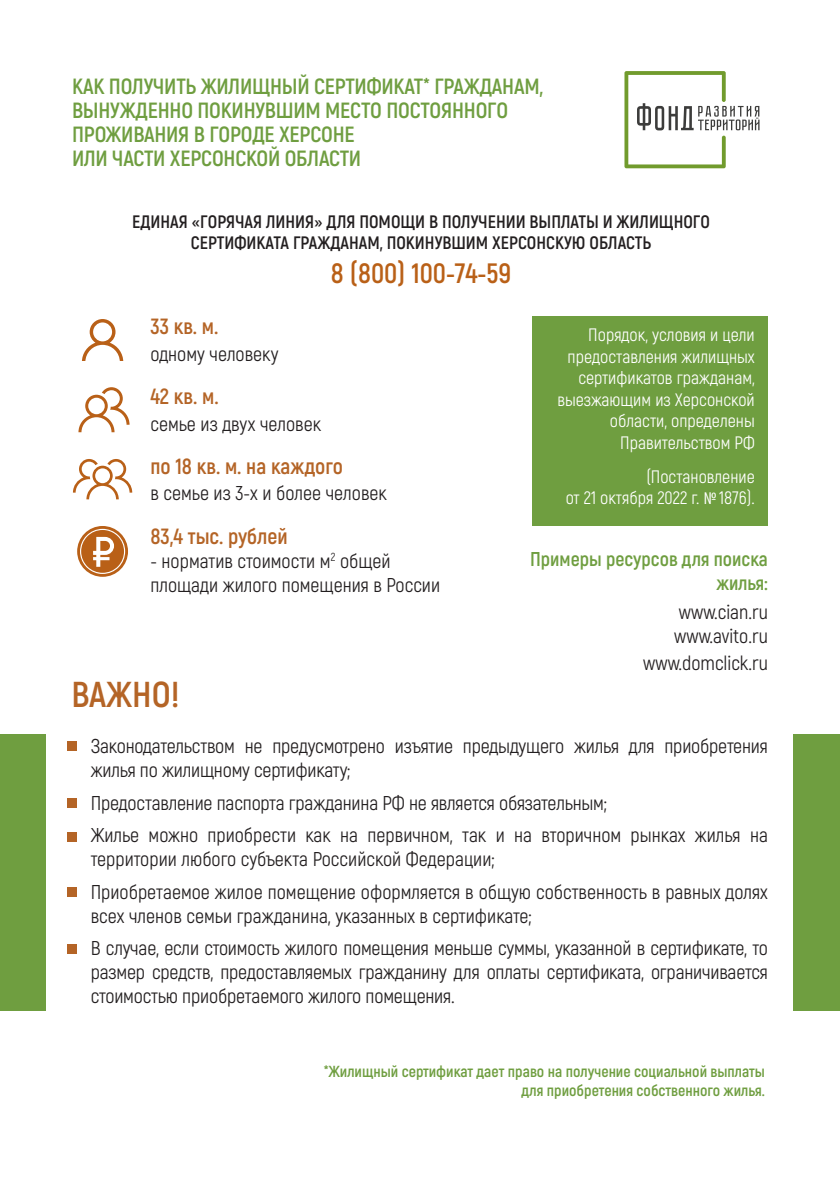
<style>
.page{position:relative;width:840px;height:1191px;background:#fff}
.page>*{position:absolute;margin:0;border:0;box-sizing:border-box;transform-origin:0 0}
.t1{font:700 36px "Akrobat";color:#b46426}
.t2{font:700 28px "Akrobat";color:#b96017}
.t3{font:700 22px/24px "Akrobat";letter-spacing:-.01em;color:#6f9e40}
.t4{font:700 22px "Akrobat";color:#b46426}
.t5{font:20px/24px "Akrobat";color:#231f20}
.t6{font:700 20px/24px "Akrobat";color:#6f9e40;text-align:right}
.t7{font:18px/21.6px "Akrobat";color:#fff;text-align:right}
.t8{font:700 18px "Akrobat";color:#231f20}
.t9{font:700 16px "Akrobat";color:#6f9e40}
.s1{font-family:"Myriad Pro";font-stretch:condensed}
</style>
<div class="page">
<div style="left:532px;top:316px;width:235px;height:210px;background:#6f9e40"></div>
<svg style="left:73px;top:459px;width:59px;height:40px"></svg>
<svg style="left:78px;top:387px;width:51px;height:45px"></svg>
<svg style="left:82px;top:319px;width:41px;height:41px"></svg>
<div style="left:68px;top:741px;width:9px;height:9px;background:#b46426"></div>
<div style="left:68px;top:887px;width:9px;height:10px;background:#b46426"></div>
<div style="left:68px;top:944px;width:9px;height:10px;background:#b46426"></div>
<div style="left:0;top:734px;width:46px;height:277px;background:#6f9e40"></div>
<div style="left:792px;top:734px;width:47px;height:277px;background:#6f9e40"></div>
<svg style="left:77px;top:526px;width:51px;height:51px"></svg>
<svg style="left:80px;top:529px;width:45px;height:45px"></svg>
<svg style="left:624px;top:71px;width:135px;height:97px"></svg>
<div style="left:68px;top:832px;width:9px;height:9px;background:#b46426"></div>
<div style="left:68px;top:798px;width:9px;height:9px;background:#b46426"></div>
<p class="t3" style="left:72px;top:74px;width:472px">КАК ПОЛУЧИТЬ ЖИЛИЩНЫЙ СЕРТИФИКАТ* ГРАЖДАНАМ,<br>ВЫНУЖДЕННО ПОКИНУВШИМ МЕСТО ПОСТОЯННОГО<br>ПРОЖИВАНИЯ В ГОРОДЕ ХЕРСОНЕ</p>
<p class="t3" style="left:72px;top:146px;width:290px">ИЛИ ЧАСТИ ХЕРСОНСКОЙ ОБЛАСТИ</p>
<p class="t8" style="left:132px;top:210px;width:579px">ЕДИНАЯ «ГОРЯЧАЯ ЛИНИЯ» ДЛЯ ПОМОЩИ В ПОЛУЧЕНИИ ВЫПЛАТЫ И ЖИЛИЩНОГО</p>
<p class="t8" style="left:191px;top:232px;width:461px">СЕРТИФИКАТА ГРАЖДАНАМ, ПОКИНУВШИМ ХЕРСОНСКУЮ ОБЛАСТЬ</p>
<p class="t2" style="left:331px;top:256px;width:182px">8 (800) 100-74-59</p>
<p class="t4" style="left:150px;top:313px;width:69px">33 кв. м.</p>
<p class="t5" style="left:150px;top:342px;width:129px">одному человеку</p>
<p class="t4" style="left:150px;top:383px;width:70px">42 кв. м.</p>
<p class="t5" style="left:150px;top:412px;width:172px">семье из двух человек</p>
<p class="t4" style="left:150px;top:452px;width:194px">по 18 кв. м. на каждого</p>
<p class="t5" style="left:150px;top:481px;width:238px">в семье из 3-х и более человек</p>
<p class="t4" style="left:150px;top:522px;width:139px">83,4 тыс. рублей</p>
<p class="t5" style="left:150px;top:549px;width:241px">- норматив стоимости м<sup>2</sup> общей</p>
<p class="t5" style="left:150px;top:573px;width:291px">площади жилого помещения в России</p>
<p class="t1" style="left:71px;top:672px;width:110px">ВАЖНО!</p>
<p class="t7" style="left:557px;top:324px;width:199px">Порядок, условия и цели предоставления жилищных сертификатов гражданам, выезжающим из Херсонской области, определены<br>Правительством РФ</p>
<p class="t7" style="left:646px;top:465px;width:110px">(Постановление</p>
<p class="t7" style="left:565px;top:487px;width:190px">от 21 октября 2022 г. <span class="s1">№</span> 1876).</p>
<p class="t6" style="left:530px;top:546px;width:239px">Примеры ресурсов для поиска жилья:</p>
<p class="t5" style="left:678px;top:600px;width:91px">www.cian.ru</p>
<p class="t5" style="left:673px;top:624px;width:95px">www.avito.ru</p>
<p class="t5" style="left:642px;top:651px;width:126px">www.domclick.ru</p>
<p class="t5" style="left:91px;top:734px;width:678px">Законодательством не предусмотрено изъятие предыдущего жилья для приобретения жилья по жилищному сертификату;</p>
<p class="t5" style="left:91px;top:790px;width:517px">Предоставление паспорта гражданина РФ не является обязательным;</p>
<p class="t5" style="left:91px;top:823px;width:678px">Жилье можно приобрести как на первичном, так и на вторичном рынках жилья на территории любого субъекта Российской Федерации;</p>
<p class="t5" style="left:91px;top:879px;width:678px">Приобретаемое жилое помещение оформляется в общую собственность в равных долях всех членов семьи гражданина, указанных в сертификате;</p>
<p class="t5" style="left:91px;top:936px;width:678px;text-align:justify">В случае, если стоимость жилого помещения меньше суммы, указанной в сертификате, то размер средств, предоставляемых гражданину для оплаты сертификата, ограничивается стоимостью приобретаемого жилого помещения.</p>
<p class="t9" style="left:323px;top:1061px;width:442px">*Жилищный сертификат дает право на получение социальной выплаты</p>
<p class="t9" style="left:521px;top:1080px;width:245px">для приобретения собственного жилья.</p>
</div>
